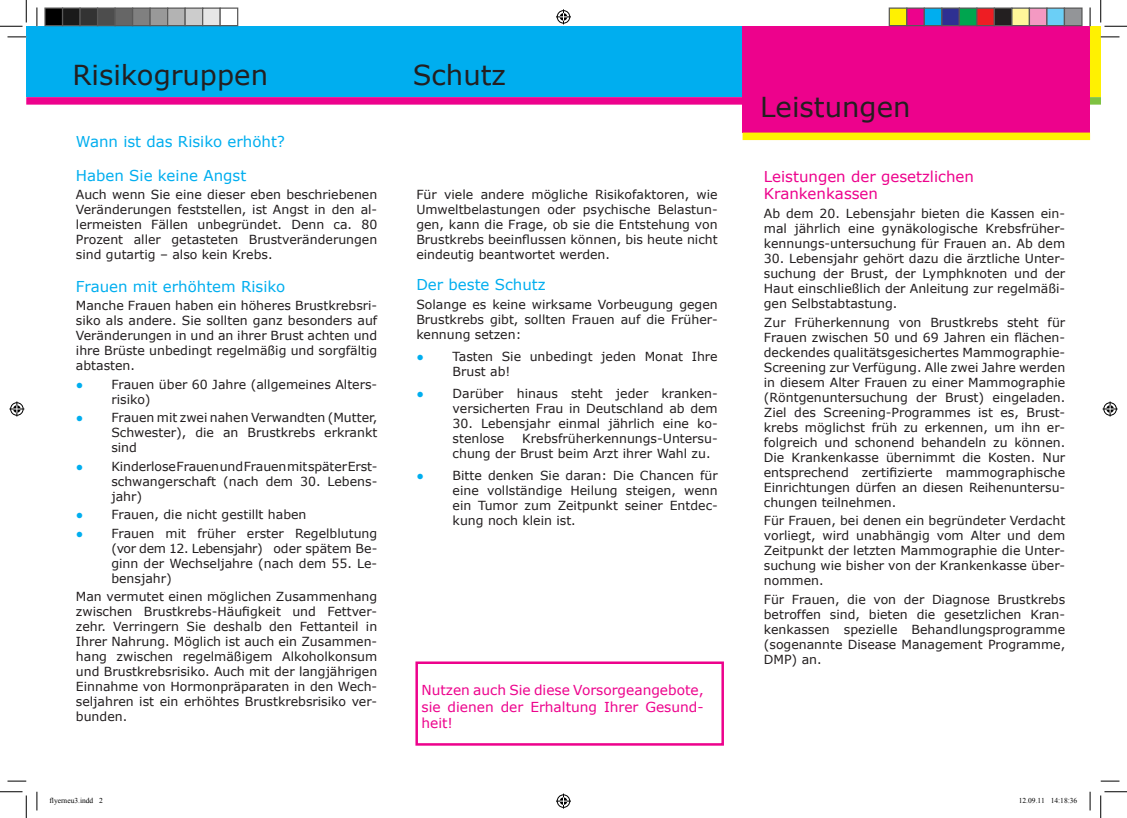
<style>
.page{position:relative;width:1127px;height:818px;background:#fff}
.page>*{position:absolute;margin:0;border:0;box-sizing:border-box;transform-origin:0 0}
.t1{font:27.5px "Verdana";color:#231f20}
.Default{font:15px "Verdana";color:#00aeef}
.CM13{font:15px/17.5px "Verdana";color:#ed028c}
.t2{font:13.75px/16.2px "Verdana";color:#ed028c;text-align:justify}
.CM10{font:12.5px/15px "Verdana";color:#211d1e;text-align:justify}
.CM13-2{font:12.5px/15px "Verdana";color:#211d1e;text-align:justify}
.Default-2{font:12.5px/15px "Verdana";color:#211d1e;text-align:justify}
.t3{font:7.5px "Times New Roman";color:#000}
.s1{font-family:"Times New Roman";color:#00aeef}
</style>
<div class="page">
<div style="left:26px;top:26px;width:716px;height:71px;background:#00aeef"></div>
<div style="left:1089px;top:26px;width:11px;height:71px;background:#fff101"></div>
<div style="left:26px;top:97px;width:716px;height:8px;background:#ed028c"></div>
<div style="left:1085px;top:97px;width:15px;height:8px;background:#7fc241"></div>
<div style="left:742px;top:26px;width:347px;height:107px;background:#ed028c"></div>
<div style="left:742px;top:133px;width:347px;height:7px;background:#fff101"></div>
<div style="left:415px;top:661px;width:308px;height:85px;border:2px solid #ed028c"></div>
<svg style="left:8px;top:36px;width:18px;height:2px"></svg>
<svg style="left:1100px;top:36px;width:19px;height:2px"></svg>
<svg style="left:8px;top:780px;width:18px;height:2px"></svg>
<svg style="left:1100px;top:780px;width:19px;height:2px"></svg>
<svg style="left:36px;top:8px;width:2px;height:18px"></svg>
<svg style="left:36px;top:792px;width:2px;height:18px"></svg>
<svg style="left:1089px;top:8px;width:1px;height:18px"></svg>
<svg style="left:1089px;top:792px;width:1px;height:18px"></svg>
<svg style="left:0;top:0;width:27px;height:27px"></svg>
<svg style="left:0;top:791px;width:27px;height:27px"></svg>
<svg style="left:1100px;top:0;width:26px;height:27px"></svg>
<svg style="left:1100px;top:791px;width:26px;height:27px"></svg>
<svg style="left:556px;top:9px;width:15px;height:15px"></svg>
<svg style="left:556px;top:793px;width:15px;height:15px"></svg>
<svg style="left:9px;top:401px;width:15px;height:15px"></svg>
<svg style="left:1102px;top:401px;width:15px;height:15px"></svg>
<div style="left:45px;top:8px;width:18px;height:18px;background:#000"></div>
<div style="left:44px;top:8px;width:19px;height:18px;border:1px solid #595959"></div>
<div style="left:63px;top:8px;width:17px;height:18px;background:#1a1a1a"></div>
<div style="left:62px;top:8px;width:19px;height:18px;border:1px solid #595959"></div>
<div style="left:80px;top:8px;width:18px;height:18px;background:#333"></div>
<div style="left:79px;top:8px;width:19px;height:18px;border:1px solid #595959"></div>
<div style="left:98px;top:8px;width:17px;height:18px;background:#4d4d4d"></div>
<div style="left:97px;top:8px;width:19px;height:18px;border:1px solid #595959"></div>
<div style="left:115px;top:8px;width:18px;height:18px;background:#666"></div>
<div style="left:114px;top:8px;width:19px;height:18px;border:1px solid #595959"></div>
<div style="left:133px;top:8px;width:17px;height:18px;background:#808080"></div>
<div style="left:132px;top:8px;width:19px;height:18px;border:1px solid #595959"></div>
<div style="left:150px;top:8px;width:18px;height:18px;background:#999"></div>
<div style="left:149px;top:8px;width:19px;height:18px;border:1px solid #595959"></div>
<div style="left:168px;top:8px;width:17px;height:18px;background:#b3b3b3"></div>
<div style="left:167px;top:8px;width:19px;height:18px;border:1px solid #595959"></div>
<div style="left:185px;top:8px;width:18px;height:18px;background:#ccc"></div>
<div style="left:184px;top:8px;width:19px;height:18px;border:1px solid #595959"></div>
<div style="left:203px;top:8px;width:17px;height:18px;background:#e6e6e6"></div>
<div style="left:202px;top:8px;width:19px;height:18px;border:1px solid #595959"></div>
<div style="left:219px;top:8px;width:19px;height:18px;border:1px solid #595959"></div>
<div style="left:889px;top:8px;width:17px;height:18px;background:#fff101"></div>
<div style="left:888px;top:8px;width:19px;height:18px;border:1px solid #595959"></div>
<div style="left:906px;top:8px;width:18px;height:18px;background:#ed028c"></div>
<div style="left:905px;top:8px;width:19px;height:18px;border:1px solid #595959"></div>
<div style="left:924px;top:8px;width:17px;height:18px;background:#00aeef"></div>
<div style="left:923px;top:8px;width:19px;height:18px;border:1px solid #595959"></div>
<div style="left:941px;top:8px;width:18px;height:18px;background:#2e3092"></div>
<div style="left:940px;top:8px;width:19px;height:18px;border:1px solid #595959"></div>
<div style="left:959px;top:8px;width:17px;height:18px;background:#00a54f"></div>
<div style="left:958px;top:8px;width:19px;height:18px;border:1px solid #595959"></div>
<div style="left:976px;top:8px;width:18px;height:18px;background:#ee1d23"></div>
<div style="left:975px;top:8px;width:19px;height:18px;border:1px solid #595959"></div>
<div style="left:994px;top:8px;width:17px;height:18px;background:#231f20"></div>
<div style="left:993px;top:8px;width:19px;height:18px;border:1px solid #595959"></div>
<div style="left:1011px;top:8px;width:18px;height:18px;background:#fff79a"></div>
<div style="left:1010px;top:8px;width:19px;height:18px;border:1px solid #595959"></div>
<div style="left:1029px;top:8px;width:17px;height:18px;background:#f499c2"></div>
<div style="left:1028px;top:8px;width:19px;height:18px;border:1px solid #595959"></div>
<div style="left:1046px;top:8px;width:18px;height:18px;background:#6bcff6"></div>
<div style="left:1045px;top:8px;width:19px;height:18px;border:1px solid #595959"></div>
<div style="left:1064px;top:8px;width:17px;height:18px;background:#939598"></div>
<div style="left:1063px;top:8px;width:19px;height:18px;border:1px solid #595959"></div>
<p class="t1" style="left:72px;top:57px;width:197px">Risikogruppen</p>
<p class="t1" style="left:412px;top:57px;width:95px">Schutz</p>
<p class="Default" style="left:76px;top:132px;width:211px">Wann ist das Risiko erhöht?</p>
<p class="Default" style="left:76px;top:166px;width:172px">Haben Sie keine Angst</p>
<p class="Default-2" style="left:76px;top:187px;width:303px">Auch wenn Sie eine dieser eben beschriebenen Veränderungen feststellen, ist Angst in den al&shy;lermeisten Fällen unbegründet. Denn ca. 80<br>Prozent aller getasteten Brustveränderungen sind gutartig – also kein Krebs.</p>
<p class="Default" style="left:76px;top:277px;width:211px">Frauen mit erhöhtem Risiko</p>
<p class="CM13-2" style="left:76px;top:298px;width:303px">Manche Frauen haben ein höheres Brustkrebsri&shy;siko als andere. Sie sollten ganz besonders auf Veränderungen in und an ihrer Brust achten und ihre Brüste unbedingt regelmäßig und sorgfältig abtasten.</p>
<p class="Default-2" style="left:111px;top:376px;width:267px;text-indent:-35px"><span class="s1">●</span> Frauen über 60 Jahre (allgemeines Alters&shy;risiko)</p>
<p class="Default-2" style="left:111px;top:410px;width:267px;text-indent:-35px"><span class="s1">●</span> Frauen mit zwei nahen Verwandten (Mutter, Schwester), die an Brustkrebs erkrankt sind</p>
<p class="Default-2" style="left:111px;top:458px;width:267px;text-indent:-35px"><span class="s1">●</span> Kinderlose Frauen und Frauen mit später Erst&shy;schwangerschaft (nach dem 30. Lebens&shy;jahr)</p>
<p class="Default-2" style="left:76px;top:507px;width:232px"><span class="s1">●</span> Frauen, die nicht gestillt haben</p>
<p class="CM10" style="left:111px;top:525px;width:267px;text-indent:-35px"><span class="s1">●</span> Frauen mit früher erster Regel- blutung (vor dem 12. Lebensjahr) oder spätem Be&shy;ginn der Wechsel-jahre (nach dem 55. Le&shy;bensjahr)</p>
<p class="CM10" style="left:76px;top:589px;width:303px">Man vermutet einen möglichen Zusammenhang zwischen Brustkrebs-Häufigkeit und Fettver&shy;zehr. Verringern Sie deshalb den Fettanteil in Ihrer Nahrung. Möglich ist auch ein Zusammen&shy;hang zwischen regel- mäßigem Alkoholkonsum und Brustkrebsrisiko. Auch mit der langjährigen Ein- nahme von Hormonpräparaten in den Wech&shy;seljahren ist ein erhöhtes Brustkrebsrisiko ver&shy;bunden.</p>
<p class="CM10" style="left:416px;top:187px;width:303px">Für viele andere mögliche Risiko-faktoren, wie Umweltbelastungen oder psychische Belastun&shy;gen, kann die Frage, ob sie die Entstehung von Brustkrebs beeinflussen können, bis heute nicht eindeutig beantwortet werden.</p>
<p class="Default" style="left:416px;top:275px;width:131px">Der beste Schutz</p>
<p class="CM13-2" style="left:416px;top:296px;width:303px">Solange es keine wirksame Vorbeugung gegen Brustkrebs gibt, sollten Frauen auf die Früher&shy;kennung setzen:</p>
<p class="CM13-2" style="left:452px;top:348px;width:266px;text-indent:-36px"><span class="s1">●</span> Tasten Sie unbedingt jeden Monat Ihre<br>Brust ab!</p>
<p class="CM10" style="left:452px;top:386px;width:266px;text-indent:-36px"><span class="s1">●</span> Darüber hinaus steht jeder kranken-- versicherten Frau in Deutschland ab dem</p>
<p class="CM10" style="left:452px;top:416px;width:266px">30. Lebensjahr einmal jährlich eine ko&shy;stenlose</p>
<p class="CM10" style="left:452px;top:431px;width:266px;text-indent:70px">Krebsfrüh-erkennungs-Untersu&shy;chung der Brust beim Arzt ihrer Wahl zu.</p>
<p class="CM10" style="left:452px;top:468px;width:266px;text-indent:-36px"><span class="s1">●</span> Bitte denken Sie daran: Die Chancen für eine vollständige Heilung steigen, wenn ein Tumor zum Zeitpunkt seiner Entdec&shy;kung noch klein ist.</p>
<p class="t2" style="left:421px;top:682px;width:284px">Nutzen auch Sie diese Vorsorge-angebote, sie dienen der Erhaltung Ihrer Gesund&shy;heit!</p>
<p class="t1" style="left:760px;top:89px;width:152px">Leistungen</p>
<p class="CM13" style="left:763px;top:167px;width:211px">Leistungen der gesetz-lichen<br>Krankenkassen</p>
<p class="CM13-2" style="left:763px;top:206px;width:303px">Ab dem 20. Lebensjahr bieten die Kassen ein&shy;mal jährlich eine gynäko-logische Krebsfrüher&shy;kennungs-untersuchung für Frauen an. Ab dem</p>
<p class="CM13-2" style="left:763px;top:251px;width:303px">30. Lebensjahr gehört dazu die ärztliche Unter&shy;suchung der Brust, der Lymphknoten und der Haut einschließlich der Anleitung zur regelmäßi&shy;gen Selbstabtastung.</p>
<p class="CM10" style="left:763px;top:314px;width:303px">Zur Früherkennung von Brustkrebs steht für Frauen zwischen 50 und 69 Jahren ein flächen&shy;deckendes qualitätsgesichertes Mammographie-Screening zur Verfügung. Alle zwei Jahre werden in diesem Alter Frauen zu einer Mammographie (Röntgenuntersuchung der Brust) eingeladen.<br>Ziel des Screening-Programmes ist es, Brust&shy;krebs möglichst früh zu erkennen, um ihn er&shy;folgreich und schonend behandeln zu können.<br>Die Krankenkasse übernimmt die Kosten. Nur entsprechend zertifizierte mammographische Einrichtungen dürfen an diesen Reihenuntersu&shy;chungen teilnehmen.</p>
<p class="CM13-2" style="left:763px;top:513px;width:303px">Für Frauen, bei denen ein begründeter Verdacht vorliegt, wird unabhängig vom Alter und dem Zeitpunkt der letzten Mammographie die Unter&shy;suchung wie bisher von der Krankenkasse über&shy;nommen.</p>
<p class="CM10" style="left:763px;top:591px;width:303px">Für Frauen, die von der Diagnose Brustkrebs betroffen sind, bieten die gesetzlichen Kran&shy;kenkassen spezielle Behandlungsprogramme (sogenannte Disease Management Programme, DMP) an.</p>
<p class="t3" style="left:49px;top:795px;width:55px">flyerneu3.indd 2</p>
<p class="t3" style="left:1018px;top:795px;width:60px">12.09.11 14:18:36</p>
</div>
